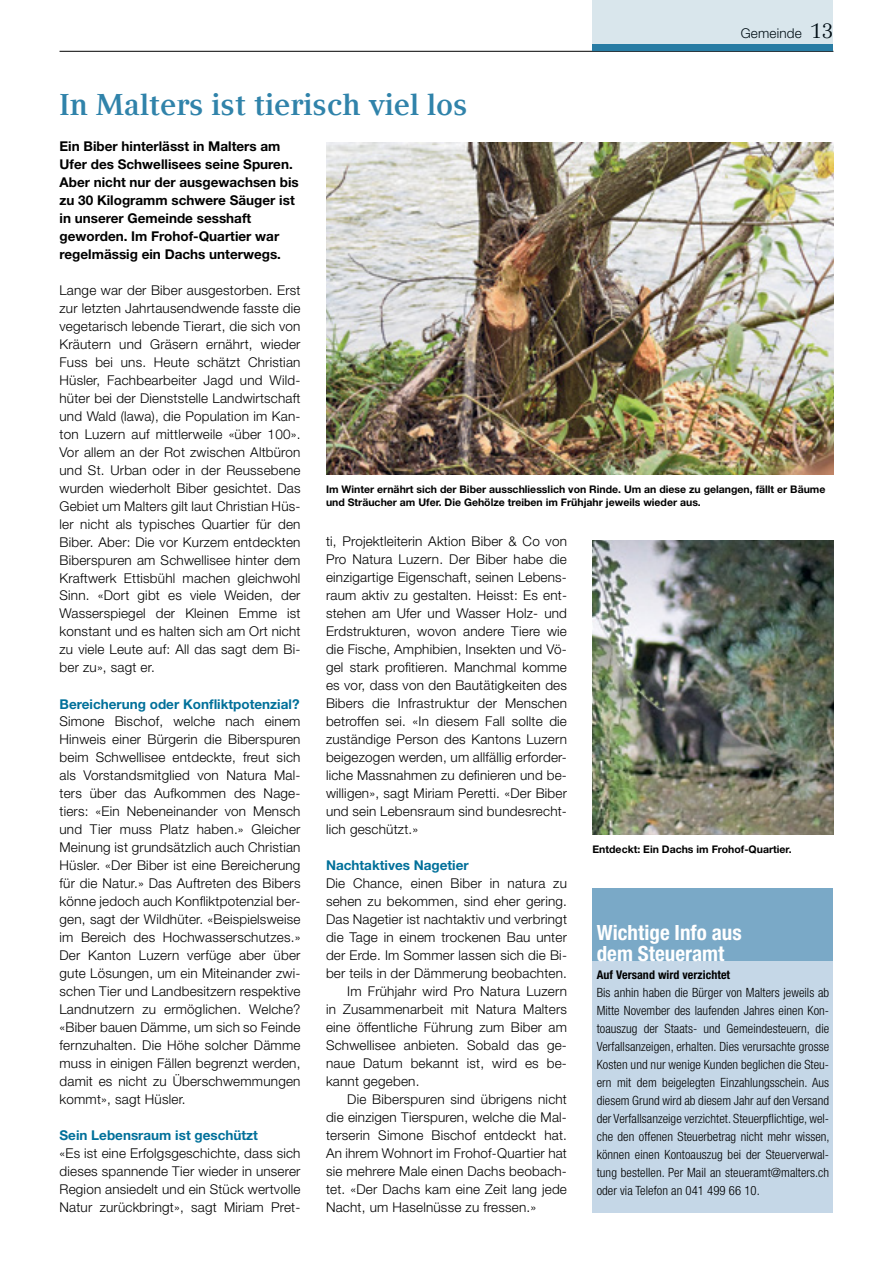
<style>
.page{position:relative;width:893px;height:1263px;background:#fff}
.page>*{position:absolute;margin:0;border:0;box-sizing:border-box;transform-origin:0 0}
.t1{font:700 30px "Compatil Text LT Com";letter-spacing:.005em;color:#3083aa}
.t2{font:700 condensed 21px/21px "Helvetica Neue LT Std";color:#fff}
.t3{font:300 13.5px/18px "Helvetica Neue LT Std";letter-spacing:.015em;color:#000;text-align:justify}
.t4{font:700 13.5px/18px "Helvetica Neue LT Std";color:#000}
.t5{font:700 13.5px "Helvetica Neue LT Std";color:#00709a}
.t6{font:300 condensed 12.75px/18px "Helvetica Neue LT Std";letter-spacing:.005em;color:#000;text-align:justify}
.t7{font:700 condensed 12px "Helvetica Neue LT Std";letter-spacing:.005em;color:#000}
.t8{font:700 10.5px/13.5px "Helvetica Neue LT Std";color:#000}
.s1{font-family:"Compatil Text LT Com";font-weight:400;font-size:21px}
</style>
<div class="page">
<hr style="left:60px;top:51px;width:773px;height:1px;background:#000">
<svg style="left:592px;top:0;width:241px;height:51px;background:#c0d7e2"></svg>
<img style="left:326px;top:142px;width:507px;height:333px">
<img style="left:592px;top:540px;width:241px;height:294px">
<div style="left:592px;top:961px;width:241px;height:252px;background:#c5d7e7"></div>
<div style="left:592px;top:889px;width:241px;height:72px;background:#7aa9c7"></div>
<p class="t3" style="left:741px;top:24px;width:94px">Gemeinde <span class="s1">13</span></p>
<h1 class="t1" style="left:60px;top:87px;width:409px">In Malters ist tierisch viel los</h1>
<p class="t4" style="left:60px;top:136px;width:241px">Ein Biber hinterlässt in Malters am Ufer des Schwellisees seine Spuren.<br>Aber nicht nur der ausgewachsen bis zu 30 Kilogramm schwere Säuger ist in unserer Gemeinde sesshaft geworden. Im Frohof-Quartier war regelmässig ein Dachs unterwegs.</p>
<p class="t3" style="left:60px;top:280px;width:242px">Lange war der Biber ausgestorben. Erst zur letzten Jahrtausendwende fasste die vegetarisch lebende Tierart, die sich von Kräutern und Gräsern ernährt, wieder Fuss bei uns. Heute schätzt Christian Hüsler, Fachbearbeiter Jagd und Wild&shy;hüter bei der Dienststelle Landwirtschaft und Wald (lawa), die Population im Kan&shy;ton Luzern auf mittlerweile «über 100».<br>Vor allem an der Rot zwischen Altbüron und St. Urban oder in der Reussebene wurden wiederholt Biber gesichtet. Das Gebiet um Malters gilt laut Christian Hüs&shy;ler nicht als typisches Quartier für den Biber. Aber: Die vor Kurzem entdeckten Biberspuren am Schwellisee hinter dem Kraftwerk Ettisbühl machen gleichwohl Sinn. «Dort gibt es viele Weiden, der Wasserspiegel der Kleinen Emme ist konstant und es halten sich am Ort nicht zu viele Leute auf: All das sagt dem Bi&shy;ber zu», sagt er.</p>
<p class="t5" style="left:60px;top:695px;width:241px">Bereicherung oder Konfliktpotenzial?</p>
<p class="t3" style="left:60px;top:712px;width:242px">Simone Bischof, welche nach einem Hinweis einer Bürgerin die Biberspuren beim Schwellisee entdeckte, freut sich als Vorstandsmitglied von Natura Mal&shy;ters über das Aufkommen des Nage&shy;tiers: «Ein Nebeneinander von Mensch und Tier muss Platz haben.» Gleicher Meinung ist grundsätzlich auch Christian Hüsler. «Der Biber ist eine Bereicherung für die Natur.» Das Auftreten des Bibers könne jedoch auch Konfliktpotenzial ber&shy;gen, sagt der Wildhüter. «Beispielsweise im Bereich des Hochwasserschutzes.» Der Kanton Luzern verfüge aber über gute Lösungen, um ein Miteinander zwi&shy;schen Tier und Landbesitzern respektive Landnutzern zu ermöglichen. Welche? «Biber bauen Dämme, um sich so Feinde fernzuhalten. Die Höhe solcher Dämme muss in einigen Fällen begrenzt werden, damit es nicht zu Überschwemmungen kommt», sagt Hüsler.</p>
<p class="t5" style="left:60px;top:1127px;width:200px">Sein Lebensraum ist geschützt</p>
<p class="t3" style="left:60px;top:1144px;width:242px">«Es ist eine Erfolgsgeschichte, dass sich dieses spannende Tier wieder in unserer Region ansiedelt und ein Stück wertvolle Natur zurückbringt», sagt Miriam Pret-</p>
<p class="t8" style="left:326px;top:482px;width:501px">Im Winter ernährt sich der Biber ausschliesslich von Rinde. Um an diese zu gelangen, fällt er Bäume und Sträucher am Ufer. Die Gehölze treiben im Frühjahr jeweils wieder aus.</p>
<p class="t3" style="left:326px;top:532px;width:242px">ti, Projektleiterin Aktion Biber &amp; Co von Pro Natura Luzern. Der Biber habe die einzigartige Eigenschaft, seinen Lebens&shy;raum aktiv zu gestalten. Heisst: Es ent&shy;stehen am Ufer und Wasser Holz- und Erdstrukturen, wovon andere Tiere wie die Fische, Amphibien, Insekten und Vö&shy;gel stark profitieren. Manchmal komme es vor, dass von den Bautätigkeiten des Bibers die Infrastruktur der Menschen betroffen sei. «In diesem Fall sollte die zuständige Person des Kantons Luzern beigezogen werden, um allfällig erforder&shy;liche Massnahmen zu definieren und be&shy;willigen», sagt Miriam Peretti. «Der Biber und sein Lebensraum sind bundesrecht&shy;lich geschützt.»</p>
<p class="t5" style="left:326px;top:857px;width:144px">Nachtaktives Nagetier</p>
<p class="t3" style="left:326px;top:874px;width:242px">Die Chance, einen Biber in natura zu</p>
<p class="t3" style="left:326px;top:892px;width:242px">sehen zu bekommen, sind eher gering.</p>
<p class="t3" style="left:326px;top:910px;width:242px">Das Nagetier ist nachtaktiv und verbringt</p>
<p class="t3" style="left:326px;top:928px;width:242px">die Tage in einem trockenen Bau unter</p>
<p class="t3" style="left:326px;top:946px;width:242px">der Erde. Im Sommer lassen sich die Bi-</p>
<p class="t3" style="left:326px;top:964px;width:242px">ber teils in der Dämmerung beobachten.</p>
<p class="t3" style="left:347px;top:982px;width:221px">Im Frühjahr wird Pro Natura Luzern</p>
<p class="t3" style="left:326px;top:1000px;width:242px">in Zusammenarbeit mit Natura Malters</p>
<p class="t3" style="left:326px;top:1018px;width:242px">eine öffentliche Führung zum Biber am</p>
<p class="t3" style="left:326px;top:1036px;width:242px">Schwellisee anbieten. Sobald das ge-</p>
<p class="t3" style="left:326px;top:1054px;width:242px">naue Datum bekannt ist, wird es be-</p>
<p class="t3" style="left:326px;top:1072px;width:95px">kannt gegeben.</p>
<p class="t3" style="left:347px;top:1090px;width:221px">Die Biberspuren sind übrigens nicht</p>
<p class="t3" style="left:326px;top:1108px;width:242px">die einzigen Tierspuren, welche die Mal-</p>
<p class="t3" style="left:326px;top:1126px;width:242px">terserin Simone Bischof entdeckt hat.</p>
<p class="t3" style="left:326px;top:1144px;width:242px">An ihrem Wohnort im Frohof-Quartier hat</p>
<p class="t3" style="left:326px;top:1162px;width:242px">sie mehrere Male einen Dachs beobach-</p>
<p class="t3" style="left:326px;top:1180px;width:242px">tet. «Der Dachs kam eine Zeit lang jede</p>
<p class="t3" style="left:326px;top:1198px;width:212px">Nacht, um Haselnüsse zu fressen.»</p>
<p class="t8" style="left:592px;top:842px;width:201px">Entdeckt: Ein Dachs im Frohof-Quartier.</p>
<h2 class="t2" style="left:597px;top:921px;width:147px">Wichtige Info aus dem Steueramt</h2>
<p class="t7" style="left:597px;top:967px;width:135px">Auf Versand wird verzichtet</p>
<p class="t6" style="left:597px;top:983px;width:234px">Bis anhin haben die Bürger von Malters jeweils ab Mitte November des laufenden Jahres einen Kon&shy;toauszug der Staats- und Gemeindesteuern, die Verfallsanzeigen, erhalten. Dies verursachte grosse Kosten und nur wenige Kunden beglichen die Steu&shy;ern mit dem beigelegten Einzahlungsschein. Aus diesem Grund wird ab diesem Jahr auf den Versand der Verfallsanzeige verzichtet. Steuerpflichtige, wel&shy;che den offenen Steuerbetrag nicht mehr wissen, können einen Kontoauszug bei der Steuerverwal&shy;tung bestellen. Per Mail an steueramt@malters.ch oder via Telefon an 041 499 66 10.</p>
</div>
